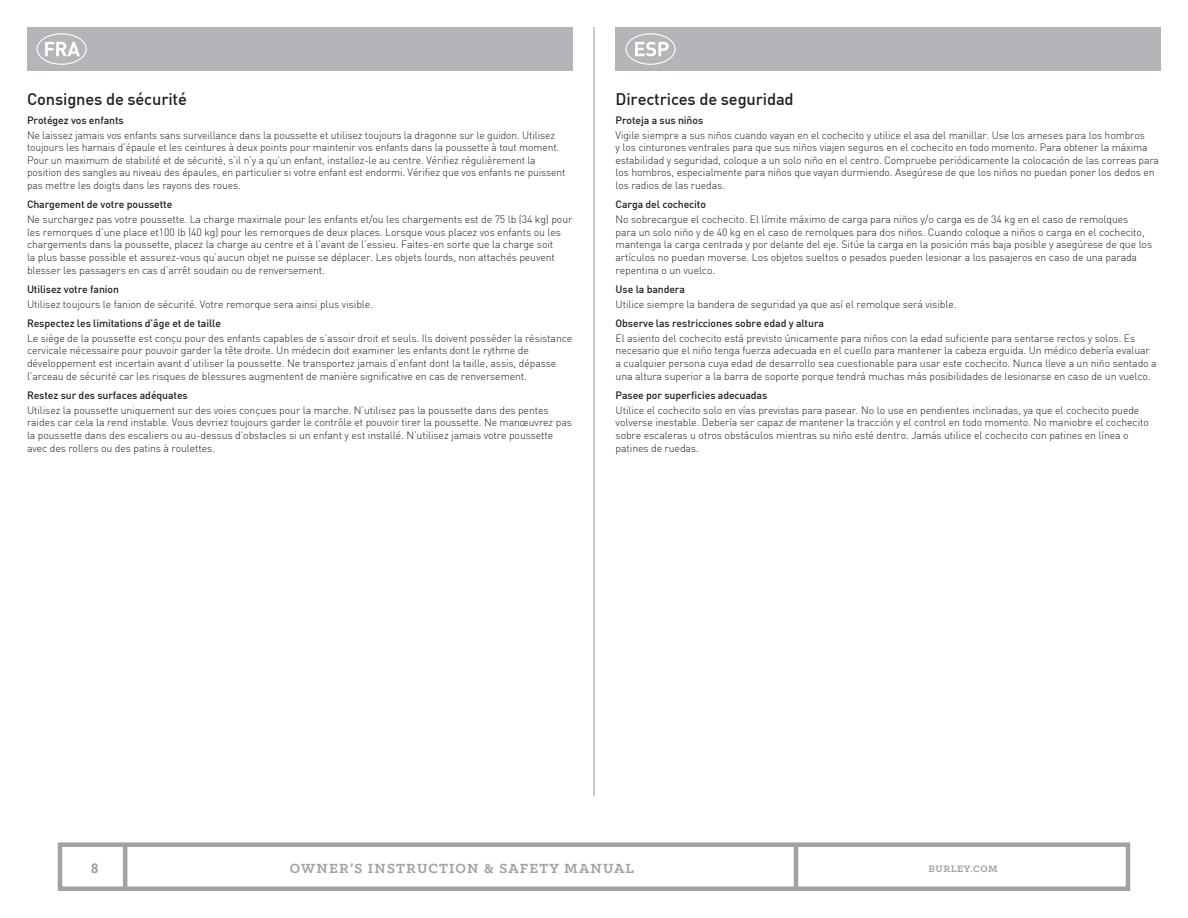
<style>
.page{position:relative;width:1188px;height:918px;background:#fff}
.page>*{position:absolute;margin:0;border:0;box-sizing:border-box;transform-origin:0 0}
.Paragraph_Style_1{font:500 16.5px "DIN";letter-spacing:-.01em;color:#231f20}
.t1{font:700 15px "Klinic Slab";letter-spacing:.08em;color:#a1a1a6}
.t2{font:700 15px "Source Sans Pro";color:#a1a1a6}
.t3{font:300 10.5px/12.6px "DIN";letter-spacing:-.01em;color:#231f20}
.t4{font:500 10.5px "DIN";letter-spacing:-.01em;color:#231f20}
.t5{font:700 10.5px "Klinic Slab";letter-spacing:.05em;color:#a1a1a6}
</style>
<div class="page">
<div style="left:58px;top:842px;width:1072px;height:49px;border:4px solid #a1a1a6"></div>
<hr style="left:794px;top:845px;width:4px;height:45px;background:#a1a1a6">
<hr style="left:123px;top:845px;width:4px;height:45px;background:#a1a1a6">
<div style="left:27px;top:27px;width:545px;height:44px;background:#b4b5b8"></div>
<div style="left:616px;top:27px;width:545px;height:44px;background:#b4b5b8"></div>
<hr style="left:594px;top:27px;width:1px;height:770px;background:#939598">
<svg style="left:37px;top:33px;width:50px;height:32px"></svg>
<svg style="left:625px;top:33px;width:51px;height:32px"></svg>
<p class="Paragraph_Style_1" style="left:27px;top:88px;width:162px">Consignes de sécurité</p>
<p class="t4" style="left:27px;top:113px;width:98px">Protégez vos enfants</p>
<p class="t3" style="left:27px;top:129px;width:540px">Ne laissez jamais vos enfants sans surveillance dans la poussette et utilisez toujours la dragonne sur le guidon. Utilisez toujours les harnais d’épaule et les ceintures à deux points pour maintenir vos enfants dans la poussette à tout moment.<br>Pour un maximum de stabilité et de sécurité, s’il n’y a qu’un enfant, installez-le au centre. Vérifiez régulièrement la position des sangles au niveau des épaules, en particulier si votre enfant est endormi. Vérifiez que vos enfants ne puissent pas mettre les doigts dans les rayons des roues.</p>
<p class="t4" style="left:27px;top:198px;width:147px">Chargement de votre poussette</p>
<p class="t3" style="left:27px;top:213px;width:547px">Ne surchargez pas votre poussette. La charge maximale pour les enfants et/ou les chargements est de 75 lb (34 kg) pour les remorques d’une place et100 lb (40 kg) pour les remorques de deux places. Lorsque vous placez vos enfants ou les chargements dans la poussette, placez la charge au centre et à l’avant de l’essieu. Faites-en sorte que la charge soit<br>la plus basse possible et assurez-vous qu’aucun objet ne puisse se déplacer. Les objets lourds, non attachés peuvent blesser les passagers en cas d’arrêt soudain ou de renversement.</p>
<p class="t4" style="left:27px;top:282px;width:94px">Utilisez votre fanion</p>
<p class="t3" style="left:27px;top:298px;width:347px">Utilisez toujours le fanion de sécurité. Votre remorque sera ainsi plus visible.</p>
<p class="t4" style="left:27px;top:317px;width:196px">Respectez les limitations d’âge et de taille</p>
<p class="t3" style="left:27px;top:332px;width:547px">Le siège de la poussette est conçu pour des enfants capables de s’assoir droit et seuls. Ils doivent posséder la résistance cervicale nécessaire pour pouvoir garder la tête droite. Un médecin doit examiner les enfants dont le rythme de développement est incertain avant d’utiliser la poussette. Ne transportez jamais d’enfant dont la taille, assis, dépasse l’arceau de sécurité car les risques de blessures augmentent de manière significative en cas de renversement.</p>
<p class="t4" style="left:27px;top:388px;width:162px">Restez sur des surfaces adéquates</p>
<p class="t3" style="left:27px;top:404px;width:546px">Utilisez la poussette uniquement sur des voies conçues pour la marche. N’utilisez pas la poussette dans des pentes raides car cela la rend instable. Vous devriez toujours garder le contrôle et pouvoir tirer la poussette. Ne manœuvrez pas la poussette dans des escaliers ou au-dessus d’obstacles si un enfant y est installé. N’utilisez jamais votre poussette avec des rollers ou des patins à roulettes.</p>
<p class="Paragraph_Style_1" style="left:616px;top:88px;width:180px">Directrices de seguridad</p>
<p class="t4" style="left:616px;top:113px;width:89px">Proteja a sus niños</p>
<p class="t3" style="left:616px;top:129px;width:545px">Vigile siempre a sus niños cuando vayan en el cochecito y utilice el asa del manillar. Use los arneses para los hombros<br>y los cinturones ventrales para que sus niños viajen seguros en el cochecito en todo momento. Para obtener la máxima estabilidad y seguridad, coloque a un solo niño en el centro. Compruebe periódicamente la colocación de las correas para los hombros, especialmente para niños que vayan durmiendo. Asegúrese de que los niños no puedan poner los dedos en los radios de las ruedas.</p>
<p class="t4" style="left:616px;top:198px;width:92px">Carga del cochecito</p>
<p class="t3" style="left:616px;top:213px;width:538px">No sobrecargue el cochecito. El límite máximo de carga para niños y/o carga es de 34 kg en el caso de remolques<br>para un solo niño y de 40 kg en el caso de remolques para dos niños. Cuando coloque a niños o carga en el cochecito, mantenga la carga centrada y por delante del eje. Sitúe la carga en la posición más baja posible y asegúrese de que los artículos no puedan moverse. Los objetos sueltos o pesados pueden lesionar a los pasajeros en caso de una parada repentina o un vuelco.</p>
<p class="t4" style="left:616px;top:282px;width:71px">Use la bandera</p>
<p class="t3" style="left:616px;top:298px;width:342px">Utilice siempre la bandera de seguridad ya que así el remolque será visible.</p>
<p class="t4" style="left:616px;top:317px;width:210px">Observe las restricciones sobre edad y altura</p>
<p class="t3" style="left:616px;top:332px;width:543px">El asiento del cochecito está previsto únicamente para niños con la edad suficiente para sentarse rectos y solos. Es necesario que el niño tenga fuerza adecuada en el cuello para mantener la cabeza erguida. Un médico debería evaluar a cualquier persona cuya edad de desarrollo sea cuestionable para usar este cochecito. Nunca lleve a un niño sentado a una altura superior a la barra de soporte porque tendrá muchas más posibilidades de lesionarse en caso de un vuelco.</p>
<p class="t4" style="left:616px;top:388px;width:153px">Pasee por superficies adecuadas</p>
<p class="t3" style="left:616px;top:404px;width:535px">Utilice el cochecito solo en vías previstas para pasear. No lo use en pendientes inclinadas, ya que el cochecito puede volverse inestable. Debería ser capaz de mantener la tracción y el control en todo momento. No maniobre el cochecito sobre escaleras u otros obstáculos mientras su niño esté dentro. Jamás utilice el cochecito con patines en línea o patines de ruedas.</p>
<h2 class="t2" style="left:91px;top:858px;width:9px">8</h2>
<h2 class="t1" style="left:290px;top:858px;width:346px">OWNER’S INSTRUCTION &amp; SAFETY MANUAL</h2>
<p class="t5" style="left:929px;top:862px;width:71px">BURLEY.COM</p>
</div>
